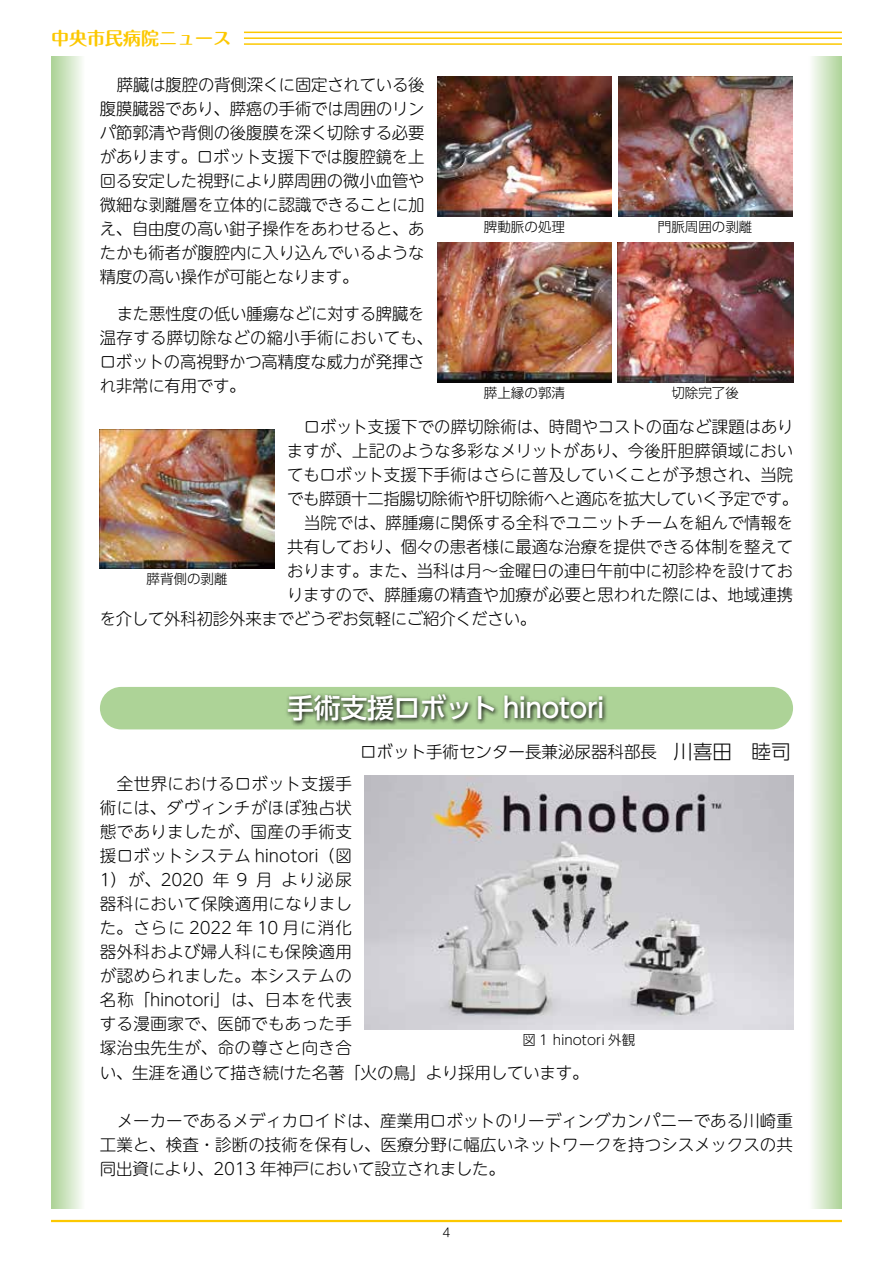
<style>
.page{position:relative;width:893px;height:1263px;background:#fff}
.page>*{position:absolute;margin:0;border:0;box-sizing:border-box;transform-origin:0 0}
.t1{font:500 27px "UD Shin Go Pro";letter-spacing:-.02em;color:#fff}
.t2{font:700 18px "Maru Fo Pro";color:#fcc800}
.t3{font:300 16.5px/24px "UD Shin M Go Pro";color:#000;text-align:justify}
.t4{font:300 16.5px/24px "UD Shin M Go Pro";letter-spacing:.02em;color:#000}
.t5{font:300 16.5px "UD Shin M Go Pro";letter-spacing:-.02em;color:#000}
.t6{font:300 16.5px "UD Shin Go Pro";color:#000}
.t7{font:300 13.5px "UD Shin Go Pro";color:#000}
.t8{font:300 12px "UD Shin M Go Pro";color:#000}
.s1{font-size:19.5px}
</style>
<div class="page">
<svg style="left:51px;top:56px;width:31px;height:1152px;background:#cfe5c2"></svg>
<svg style="left:812px;top:56px;width:30px;height:1152px;background:#d2e6c6"></svg>
<div style="left:100px;top:687px;width:693px;height:42px;background:#add397;border-radius:21px"></div>
<svg style="left:286px;top:693px;width:321px;height:33px"></svg>
<img style="left:100px;top:429px;width:174px;height:140px">
<img style="left:365px;top:776px;width:428px;height:253px">
<img style="left:437px;top:77px;width:175px;height:139px">
<img style="left:618px;top:77px;width:174px;height:139px">
<img style="left:437px;top:243px;width:175px;height:139px">
<img style="left:618px;top:243px;width:175px;height:139px">
<hr style="left:51px;top:1220px;width:791px;height:2px;background:#fcc800">
<hr style="left:244px;top:32px;width:598px;height:1px;background:#fcc800">
<hr style="left:244px;top:37px;width:598px;height:2px;background:#fcc800">
<hr style="left:244px;top:43px;width:598px;height:2px;background:#fcc800">
<p class="t2" style="left:51px;top:24px;width:181px">中央市民病院ニュース</p>
<p class="t3" style="left:100px;top:72px;width:326px;text-indent:17px">膵臓は腹腔の背側深くに固定されている後腹膜臓器であり、膵癌の手術では周囲のリンパ節郭清や背側の後腹膜を深く切除する必要があります。ロボット支援下では腹腔鏡を上回る安定した視野により膵周囲の微小血管や微細な剥離層を立体的に認識できることに加え、自由度の高い鉗子操作をあわせると、あたかも術者が腹腔内に入り込んでいるような精度の高い操作が可能となります。</p>
<p class="t3" style="left:100px;top:301px;width:335px;text-align:left;text-indent:17px">また悪性度の低い腫瘍などに対する脾臓を温存する膵切除などの縮小手術においても、ロボットの高視野かつ高精度な威力が発揮され非常に有用です。</p>
<p class="t3" style="left:304px;top:414px;width:491px">ロボット支援下での膵切除術は、時間やコストの面など課題はあり</p>
<p class="t3" style="left:287px;top:438px;width:508px">ますが、上記のような多彩なメリットがあり、今後肝胆膵領域におい</p>
<p class="t3" style="left:287px;top:462px;width:508px">てもロボット支援下手術はさらに普及していくことが予想され、当院</p>
<p class="t5" style="left:287px;top:485px;width:512px">でも膵頭十二指腸切除術や肝切除術へと適応を拡大していく予定です。</p>
<p class="t3" style="left:304px;top:510px;width:490px">当院では、膵腫瘍に関係する全科でユニットチームを組んで情報を</p>
<p class="t3" style="left:287px;top:534px;width:507px">共有しており、個々の患者様に最適な治療を提供できる体制を整えて</p>
<p class="t3" style="left:287px;top:558px;width:507px">おります。また、当科は月～金曜日の連日午前中に初診枠を設けてお</p>
<p class="t3" style="left:287px;top:582px;width:507px">りますので、膵腫瘍の精査や加療が必要と思われた際には、地域連携</p>
<p class="t3" style="left:100px;top:606px;width:438px">を介して外科初診外来までどうぞお気軽にご紹介ください。</p>
<p class="t7" style="left:484px;top:216px;width:82px">脾動脈の処理</p>
<p class="t7" style="left:658px;top:216px;width:96px">門脈周囲の剥離</p>
<p class="t7" style="left:484px;top:382px;width:82px">膵上縁の郭清</p>
<p class="t7" style="left:671px;top:382px;width:69px">切除完了後</p>
<p class="t7" style="left:147px;top:568px;width:82px">膵背側の剥離</p>
<h1 class="t1" style="left:287px;top:686px;width:319px">手術支援ロボット hinotori</h1>
<p class="t6" style="left:360px;top:739px;width:432px">ロボット手術センター長兼泌尿器科部長　<span class="s1">川喜田　睦司</span></p>
<p class="t4" style="left:100px;top:771px;width:490px;text-indent:17px">全世界におけるロボット支援手<br>術には、ダヴィンチがほぼ独占状<br>態でありましたが、国産の手術支<br>援ロボットシステム hinotori（図<br>1）が、2020 年 9 月 より泌尿<br>器科において保険適用になりまし<br>た。さらに 2022 年 10 月に消化<br>器外科および婦人科にも保険適用<br>が認められました。本システムの<br>名称「hinotori」は、日本を代表<br>する漫画家で、医師でもあった手<br>塚治虫先生が、命の尊さと向き合<br>い、生涯を通じて描き続けた名著「火の鳥」より採用しています。</p>
<p class="t3" style="left:100px;top:1107px;width:695px;text-indent:17px">メーカーであるメディカロイドは、産業用ロボットのリーディングカンパニーである川崎重工業と、検査・診断の技術を保有し、医療分野に幅広いネットワークを持つシスメックスの共同出資により、2013 年神戸において設立されました。</p>
<p class="t7" style="left:522px;top:1029px;width:114px">図 1 hinotori 外観</p>
<p class="t8" style="left:442px;top:1223px;width:9px">4</p>
</div>
